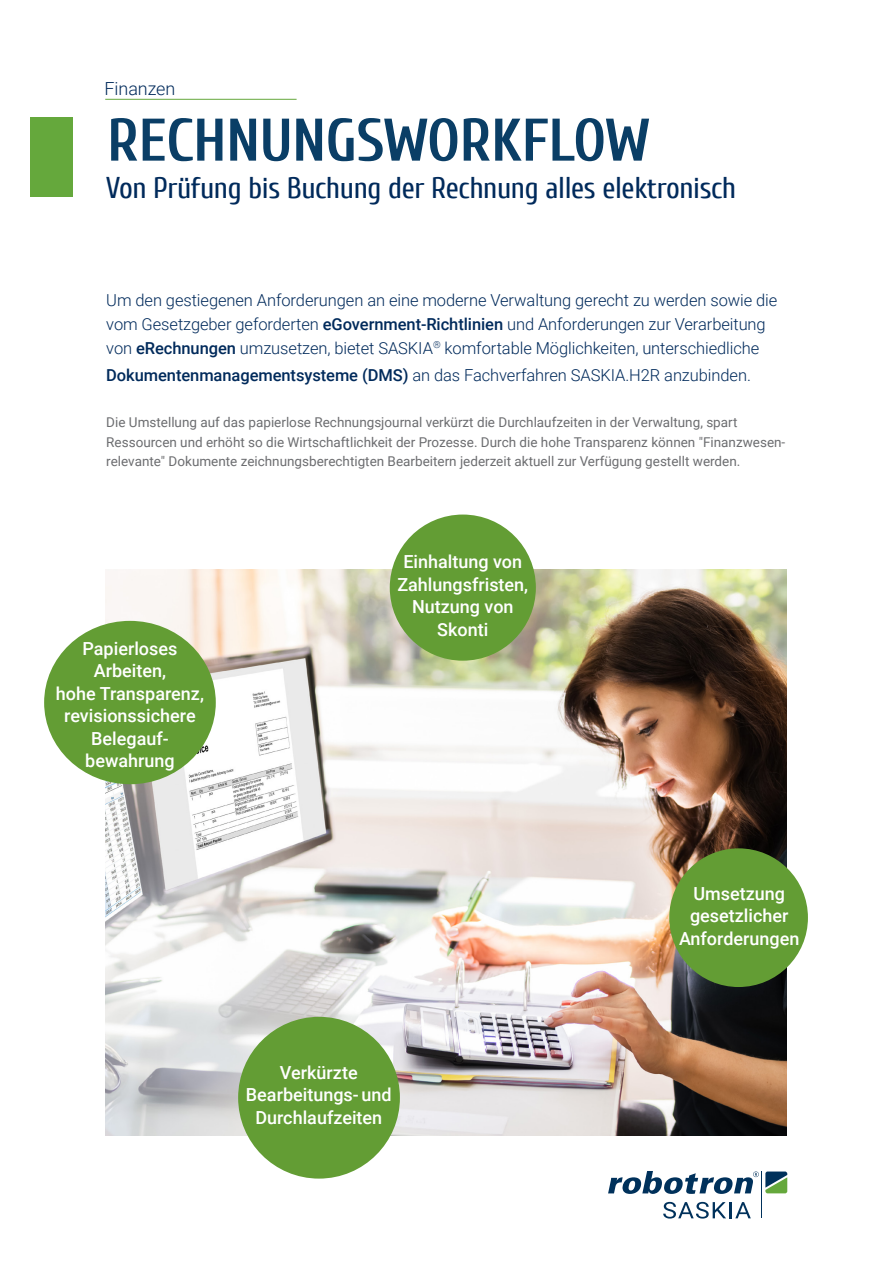
<style>
.page{position:relative;width:893px;height:1263px;background:#fff}
.page>*{position:absolute;margin:0;border:0;box-sizing:border-box;transform-origin:0 0}
.t1{font:700 60px "Cuprum";letter-spacing:-.01em;color:#0a3e66}
.t2{font:30px "Cuprum";letter-spacing:-.015em;color:#002a5b}
.t3{font:500 18px/22.5px "Roboto";color:#fff;text-align:center}
.t4{font:300 18px "Roboto";letter-spacing:-.005em;color:#002a5b}
.t5{font:300 16.5px/24px "Roboto";letter-spacing:-.005em;color:#002a5b}
.t6{font:13.5px/19.5px "Roboto";color:#6c6d70}
.s1{font-weight:500}
</style>
<div class="page">
<svg style="left:663px;top:1202px;width:63px;height:16px"></svg>
<hr style="left:729px;top:1202px;width:3px;height:16px;background:#00315b">
<svg style="left:735px;top:1202px;width:16px;height:16px"></svg>
<svg style="left:608px;top:1171px;width:151px;height:23px"></svg>
<svg style="left:765px;top:1171px;width:22px;height:22px"></svg>
<hr style="left:761px;top:1171px;width:1px;height:47px;background:#00315b">
<hr style="left:105px;top:99px;width:192px;height:1px;background:#65a83c">
<div style="left:30px;top:118px;width:42px;height:79px;background:#65a83c"></div>
<img style="left:105px;top:570px;width:682px;height:565px">
<div style="left:44px;top:621px;width:172px;height:163px;background:#639d34;border-radius:50%"></div>
<div style="left:390px;top:514px;width:146px;height:147px;background:#639d34;border-radius:50%"></div>
<div style="left:669px;top:848px;width:139px;height:139px;background:#639d34;border-radius:50%"></div>
<div style="left:238px;top:1017px;width:162px;height:161px;background:#639d34;border-radius:50%"></div>
<p class="t4" style="left:105px;top:76px;width:72px">Finanzen</p>
<h1 class="t1" style="left:107px;top:107px;width:544px">RECHNUNGSWORKFLOW</h1>
<h2 class="t2" style="left:106px;top:171px;width:632px">Von Prüfung bis Buchung der Rechnung alles elektronisch</h2>
<p class="t5" style="left:106px;top:287px;width:673px">Um den gestiegenen Anforderungen an eine moderne Verwaltung gerecht zu werden sowie die vom Gesetzgeber geforderten <span class="s1">eGovernment-Richtlinien</span> und Anforderungen zur Verarbeitung von <span class="s1">eRechnungen</span> umzusetzen, bietet SASKIA<sup>®</sup> komfortable Möglichkeiten, unterschiedliche</p>
<p class="t5" style="left:106px;top:362px;width:646px"><span class="s1">Dokumentenmanagementsysteme (DMS)</span> an das Fachverfahren SASKIA.H2R anzubinden.</p>
<p class="t6" style="left:106px;top:412px;width:680px">Die Umstellung auf das papierlose Rechnungsjournal verkürzt die Durchlaufzeiten in der Verwaltung, spart<br>Ressourcen und erhöht so die Wirtschaftlichkeit der Prozesse. Durch die hohe Transparenz können "Finanzwesen&shy;relevante" Dokumente zeichnungsberechtigten Bearbeitern jederzeit aktuell zur Verfügung gestellt werden.</p>
<p class="t3" style="left:56px;top:636px;width:150px">Papierloses<br>Arbeiten,<br>hohe Transparenz, revisionssichere<br>Belegauf&shy;bewahrung</p>
<p class="t3" style="left:397px;top:550px;width:132px">Einhaltung von<br>Zahlungsfristen,<br>Nutzung von<br>Skonti</p>
<p class="t3" style="left:246px;top:1060px;width:147px">Verkürzte<br>Bearbeitungs- und<br>Durchlaufzeiten</p>
<p class="t3" style="left:679px;top:881px;width:122px">Umsetzung gesetzlicher<br>Anforderungen</p>
</div>
